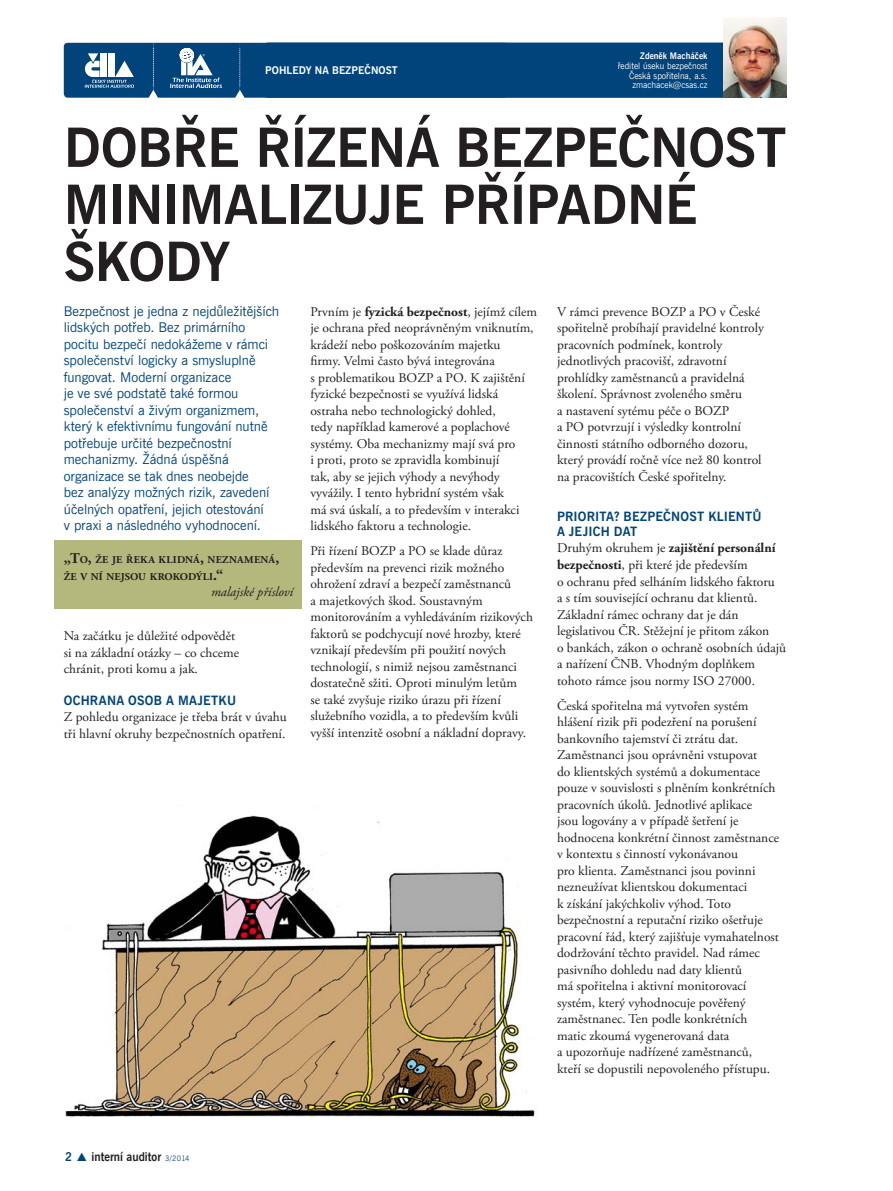
<style>
.page{position:relative;width:893px;height:1191px;background:#fff}
.page>*{position:absolute;margin:0;border:0;box-sizing:border-box;transform-origin:0 0}
.t1{font:54px/57px "News Gothic Bd BT";letter-spacing:-.015em;color:#231f20}
.t2{font:13.5px/16.5px "Adobe Garamond Pro";color:#231f20}
.t3{font:13.5px/16.5px "News Gothic BT";color:#00447b}
.t4{font:italic 13.5px "Adobe Garamond Pro";color:#231f20}
.t5{font:12.75px/15px "News Gothic Bd BT";letter-spacing:.01em;color:#00447b}
.t6{font:12px "News Gothic Bd BT";color:#231f20;scale:.95 1}
.t7{font:700 10.5px/16.5px "Adobe Garamond Pro";letter-spacing:.025em;color:#231f20}
.t8{font:10.5px "News Gothic Bd BT";letter-spacing:.005em;color:#fff}
.t9{font:9px/9.8px "News Gothic BT";color:#fff;text-align:right;scale:.95 1}
.t10{font:9px "News Gothic Bd BT";color:#fff;scale:.95 1}
.s1{font-size:15px}
.s2{font-weight:700}
.s3{color:#00447b}
.s4{font-family:"News Gothic BT";font-size:7.5px;color:#00447b}
</style>
<div class="page">
<div style="left:54px;top:540px;width:248px;height:68px;background:#b5b87c"></div>
<svg style="left:64px;top:43px;width:202px;height:55px;background:#27608f"></svg>
<div style="left:264px;top:43px;width:514px;height:55px;background:#00447b;border-radius:4px"></div>
<img style="left:724px;top:18px;width:63px;height:80px">
<img style="left:65px;top:815px;width:470px;height:302px">
<p class="t8" style="left:265px;top:63px;width:134px">POHLEDY NA BEZPEČNOST</p>
<p class="t10" style="left:640px;top:50px;width:72px">Zdeněk Macháček</p>
<p class="t9" style="left:618px;top:61px;width:96px">ředitel úseku bezpečnost<br>Česká spořitelna, a.s. zmachacek@csas.cz</p>
<h1 class="t1" style="left:64px;top:121px;width:724px">DOBŘE ŘÍZENÁ BEZPEČNOST<br>MINIMALIZUJE PŘÍPADNÉ<br>ŠKODY</h1>
<p class="t3" style="left:64px;top:303px;width:217px">Bezpečnost je jedna z nejdůležitějších lidských potřeb. Bez primárního pocitu bezpečí nedokážeme v rámci společenství logicky a smysluplně fungovat. Moderní organizace<br>je ve své podstatě také formou společenství a živým organizmem, který k efektivnímu fungování nutně potřebuje určité bezpečnostní mechanizmy. Žádná úspěšná organizace se tak dnes neobejde<br>bez analýzy možných rizik, zavedení účelných opatření, jejich otestování<br>v praxi a následného vyhodnocení.</p>
<p class="t7" style="left:64px;top:552px;width:217px"><span class="s1">„T</span>O<span class="s1">,</span> ŽE JE ŘEKA KLIDNÁ<span class="s1">,</span> NEZNAMENÁ<span class="s1">,<br></span>ŽE V NÍ NEJSOU KROKODÝLI<span class="s1">.“</span></p>
<p class="t4" style="left:211px;top:584px;width:84px">malajské přísloví</p>
<p class="t2" style="left:64px;top:628px;width:177px">Na začátku je důležité odpovědět si na základní otázky – co chceme chránit, proti komu a jak.</p>
<p class="t5" style="left:64px;top:693px;width:174px">OCHRANA OSOB A MAJETKU</p>
<p class="t2" style="left:64px;top:709px;width:224px">Z pohledu organizace je třeba brát v úvahu tři hlavní okruhy bezpečnostních opatření.</p>
<p class="t2" style="left:557px;top:304px;width:208px">V rámci prevence BOZP a PO v České spořitelně probíhají pravidelné kontroly pracovních podmínek, kontroly jednotlivých pracovišť, zdravotní prohlídky zaměstnanců a pravidelná školení. Správnost zvoleného směru<br>a nastavení sytému péče o BOZP<br>a PO potvrzují i výsledky kontrolní činnosti státního odborného dozoru, který provádí ročně více než 80 kontrol na pracovištích České spořitelny.</p>
<p class="t5" style="left:557px;top:509px;width:206px">PRIORITA? BEZPEČNOST KLIENTŮ<br>A JEJICH DAT</p>
<p class="t2" style="left:557px;top:540px;width:231px">Druhým okruhem je <span class="s2">zajištění personální bezpečnosti</span>, při které jde především<br>o ochranu před selháním lidského faktoru<br>a s tím související ochranu dat klientů.<br>Základní rámec ochrany dat je dán legislativou ČR. Stěžejní je přitom zákon<br>o bankách, zákon o ochraně osobních údajů a nařízení ČNB. Vhodným doplňkem tohoto rámce jsou normy ISO 27000.</p>
<p class="t2" style="left:557px;top:697px;width:224px">Česká spořitelna má vytvořen systém hlášení rizik při podezření na porušení bankovního tajemství či ztrátu dat.<br>Zaměstnanci jsou oprávněni vstupovat<br>do klientských systémů a dokumentace pouze v souvislosti s plněním konkrétních pracovních úkolů. Jednotlivé aplikace<br>jsou logovány a v případě šetření je hodnocena konkrétní činnost zaměstnance v kontextu s činností vykonávanou<br>pro klienta. Zaměstnanci jsou povinni nezneužívat klientskou dokumentaci<br>k získání jakýchkoliv výhod. Toto bezpečnostní a reputační riziko ošetřuje pracovní řád, který zajišťuje vymahatelnost dodržování těchto pravidel. Nad rámec pasivního dohledu nad daty klientů<br>má spořitelna i aktivní monitorovací systém, který vyhodnocuje pověřený zaměstnanec. Ten podle konkrétních matic zkoumá vygenerovaná data<br>a upozorňuje nadřízené zaměstnanců, kteří se dopustili nepovoleného přístupu.</p>
<p class="t2" style="left:310px;top:304px;width:228px">Prvním je <span class="s2">fyzická bezpečnost</span>, jejímž cílem je ochrana před neoprávněným vniknutím, krádeží nebo poškozováním majetku<br>firmy. Velmi často bývá integrována<br>s problematikou BOZP a PO. K zajištění fyzické bezpečnosti se využívá lidská ostraha nebo technologický dohled,<br>tedy například kamerové a poplachové systémy. Oba mechanizmy mají svá pro<br>i proti, proto se zpravidla kombinují<br>tak, aby se jejich výhody a nevýhody vyvážily. I tento hybridní systém však<br>má svá úskalí, a to především v interakci lidského faktoru a technologie.</p>
<p class="t2" style="left:310px;top:543px;width:224px">Při řízení BOZP a PO se klade důraz především na prevenci rizik možného ohrožení zdraví a bezpečí zaměstnanců<br>a majetkových škod. Soustavným monitorováním a vyhledáváním rizikových faktorů se podchycují nové hrozby, které vznikají především při použití nových technologií, s nimiž nejsou zaměstnanci dostatečně sžiti. Oproti minulým letům<br>se také zvyšuje riziko úrazu při řízení služebního vozidla, a to především kvůli vyšší intenzitě osobní a nákladní dopravy.</p>
<p class="t6" style="left:65px;top:1148px;width:132px"><span class="s3">2</span> <span class="s3">▲</span> interní auditor <span class="s4">3/2014</span></p>
</div>
